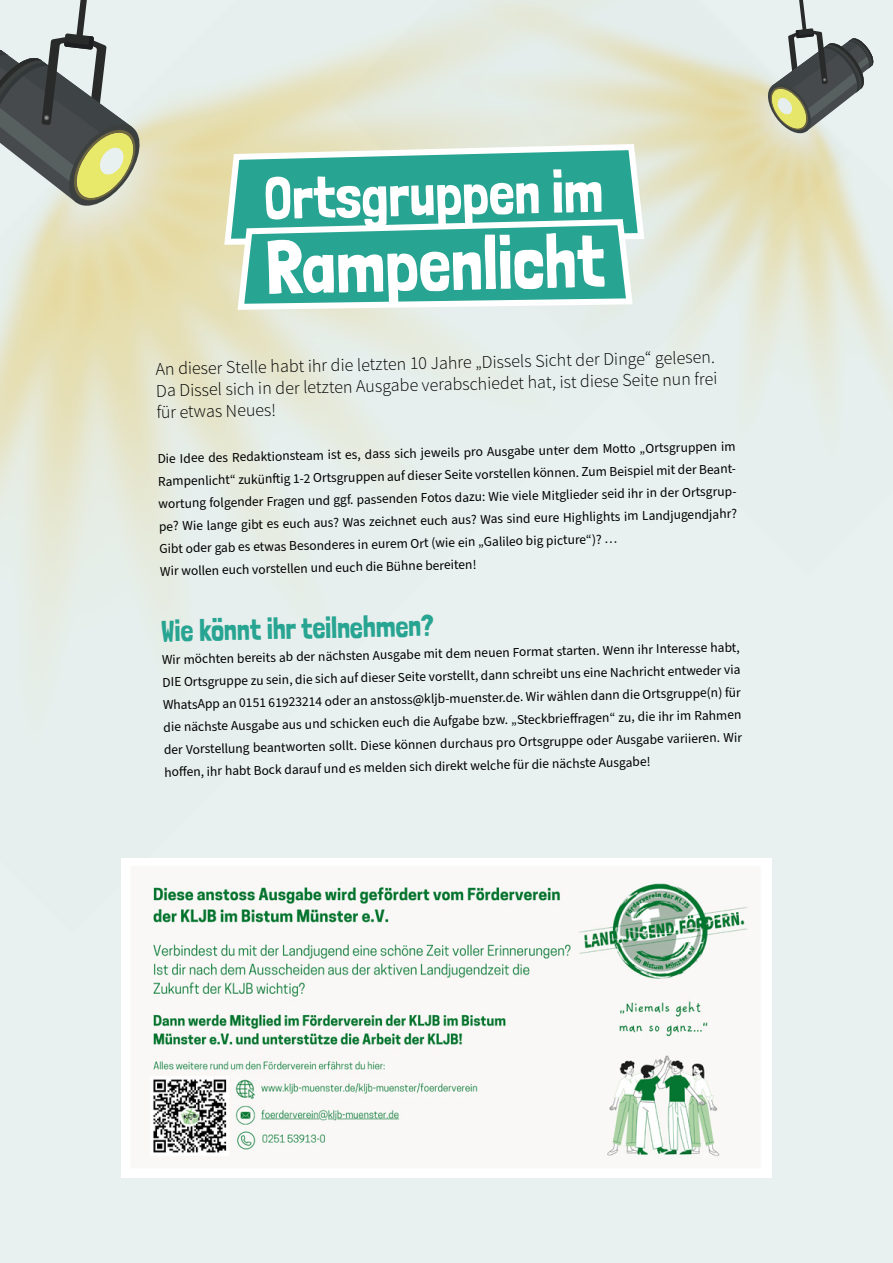
<style>
.page{position:relative;width:893px;height:1263px;background:#e8f1ef}
.page>*{position:absolute;margin:0;border:0;box-sizing:border-box;transform-origin:0 0}
.t1{font:75px "Londrina Solid";color:#fff;scale:.96 1}
.t2{font:60px "Londrina Solid";color:#fff;scale:.96 1}
.H2_-_Headline_klein{font:30px "Londrina Solid";color:#28a492;scale:.96 1}
.Teaser{font:300 18px/22px "Source Sans Pro";color:#000}
.Fließtext{font:13.5px/22.5px "Source Sans Pro";color:#000}
</style>
<div class="page">
<img style="left:0;top:347px;width:518px;height:512px">
<img style="left:377px;top:313px;width:141px;height:175px">
<svg style="left:0;top:0;width:144px;height:211px"></svg>
<img style="left:335px;top:17px;width:288px;height:124px">
<svg style="left:765px;top:0;width:109px;height:137px"></svg>
<svg style="left:221px;top:141px;width:427px;height:107px;background:#e6e5ca"></svg>
<svg style="left:228px;top:147px;width:413px;height:166px;background:#52b5a5"></svg>
<img style="left:121px;top:859px;width:651px;height:319px">
<p class="t2" style="left:264px;top:162px;width:355px;rotate:-1deg">Ortsgruppen im</p>
<p class="t1" style="left:265px;top:223px;width:355px;rotate:-1deg">Rampenlicht</p>
<p class="Teaser" style="left:155px;top:357px;width:563px;rotate:-1deg">An dieser Stelle habt ihr die letzten 10 Jahre „Dissels Sicht der Dinge“ gelesen.<br>Da Dissel sich in der letzten Ausgabe verabschiedet hat, ist diese Seite nun frei für etwas Neues!</p>
<p class="Fließtext" style="left:157px;top:447px;width:582px;rotate:-1deg">Die Idee des Redaktionsteam ist es, dass sich jeweils pro Ausgabe unter dem Motto „Ortsgruppen im Rampenlicht“ zukünft ig 1-2 Ortsgruppen auf dieser Seite vorstellen können. Zum Beispiel mit der Beant&shy;wortung folgender Fragen und ggf. passenden Fotos dazu: Wie viele Mitglieder seid ihr in der Ortsgrup&shy;pe? Wie lange gibt es euch aus? Was zeichnet euch aus? Was sind eure Highlights im Landjugendjahr?<br>Gibt oder gab es etwas Besonderes in eurem Ort (wie ein „Galileo big picture“)? …</p>
<p class="Fließtext" style="left:160px;top:560px;width:318px;rotate:-1deg">Wir wollen euch vorstellen und euch die Bühne bereiten!</p>
<p class="H2_-_Headline_klein" style="left:161px;top:613px;width:285px;rotate:-1deg">Wie könnt ihr teilnehmen?</p>
<p class="Fließtext" style="left:162px;top:648px;width:580px;text-align:justify;rotate:-1deg">Wir möchten bereits ab der nächsten Ausgabe mit dem neuen Format starten. Wenn ihr Interesse habt, DIE Ortsgruppe zu sein, die sich auf dieser Seite vorstellt, dann schreibt uns eine Nachricht entweder via WhatsApp an 0151 61923214 oder an anstoss@kljb-muenster.de. Wir wählen dann die Ortsgruppe(n) für die nächste Ausgabe aus und schicken euch die Aufgabe bzw. „Steckbrieff ragen“ zu, die ihr im Rahmen der Vorstellung beantworten sollt. Diese können durchaus pro Ortsgruppe oder Ausgabe variieren. Wir hoff en, ihr habt Bock darauf und es melden sich direkt welche für die nächste Ausgabe!</p>
</div>
